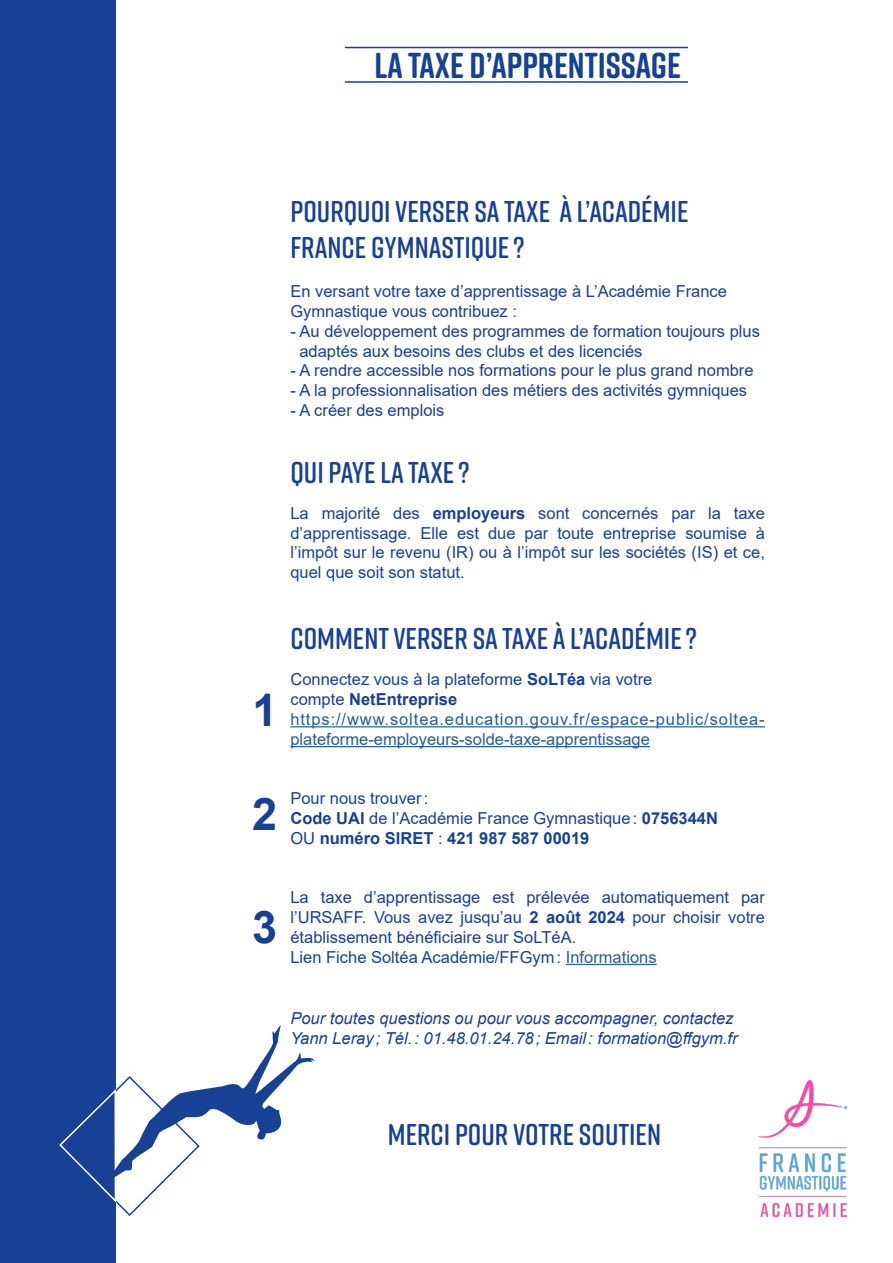
<style>
.page{position:relative;width:893px;height:1263px;background:#fff}
.page>*{position:absolute;margin:0;border:0;box-sizing:border-box;transform-origin:0 0}
.t1{font:700 45px "Arial";color:#164194}
.t2{font:700 36px "Rift Soft";color:#164194}
.t3{font:600 30px/36px "Rift Soft";color:#164194}
.t4{font:16.5px/19.8px "Arial";color:#164194}
.t5{font:16.5px/19.8px "Arial";color:#275b9b}
.t6{font:italic 16.5px/19.8px "Arial";color:#164194}
.s1{font-weight:700}
.s2{color:#164194}
.s3{font-weight:700;color:#164194}
.s4{color:#275b9b}
</style>
<div class="page">
<hr style="left:290px;top:726px;width:475px;height:1px;background:#275b9b">
<hr style="left:290px;top:746px;width:360px;height:1px;background:#275b9b">
<hr style="left:566px;top:964px;width:91px;height:1px;background:#275b9b">
<hr style="left:345px;top:81px;width:343px;height:2px;background:#164194">
<hr style="left:345px;top:47px;width:343px;height:1px;background:#164194">
<div style="left:0;top:0;width:115px;height:1263px;background:#164194"></div>
<svg style="left:59px;top:1021px;width:256px;height:196px"></svg>
<img style="left:758px;top:1080px;width:88px;height:136px">
<h2 class="t2" style="left:375px;top:40px;width:308px">LA TAXE D’APPRENTISSAGE</h2>
<h1 class="t1" style="left:253px;top:679px;width:27px">1</h1>
<h3 class="t3" style="left:290px;top:192px;width:399px">POURQUOI VERSER SA TAXE À L’ACADÉMIE<br>FRANCE GYMNASTIQUE?</h3>
<p class="t4" style="left:290px;top:281px;width:438px">En versant votre taxe d’apprentissage à L’Académie France<br>Gymnastique vous contribuez :</p>
<p class="t4" style="left:299px;top:321px;width:462px;text-indent:-9px">- Au développement des programmes de formation toujours plus adaptés aux besoins des clubs et des licenciés</p>
<p class="t4" style="left:290px;top:361px;width:465px">- A rendre accessible nos formations pour le plus grand nombre</p>
<p class="t4" style="left:290px;top:380px;width:458px">- A la professionnalisation des métiers des activités gymniques</p>
<p class="t4" style="left:290px;top:400px;width:156px">- A créer des emplois</p>
<h3 class="t3" style="left:290px;top:453px;width:181px">QUI PAYE LA TAXE?</h3>
<p class="t4" style="left:290px;top:503px;width:476px;text-align:justify">La majorité des <span class="s1">employeurs</span> sont concernés par la taxe d’apprentissage. Elle est due par toute entreprise soumise à l’impôt sur le revenu (IR) ou à l’impôt sur les sociétés (IS) et ce, quel que soit son statut.</p>
<h3 class="t3" style="left:290px;top:620px;width:408px">COMMENT VERSER SA TAXE À L’ACADÉMIE?</h3>
<p class="t5" style="left:290px;top:670px;width:476px"><span class="s2">Connectez vous à la plateforme</span> <span class="s3">SoLTéa</span> <span class="s2">via votre<br>compte</span> <span class="s3">NetEntreprise </span>https://www.soltea.education.gouv.fr/espace-public/soltea&shy;plateforme-employeurs-solde-taxe-apprentissage</p>
<h1 class="t1" style="left:252px;top:782px;width:27px">2</h1>
<p class="t4" style="left:290px;top:788px;width:429px">Pour nous trouver:<br><span class="s1">Code UAI</span> de l’Académie France Gymnastique: <span class="s1">0756344N<br></span>OU <span class="s1">numéro SIRET</span> : <span class="s1">421 987 587 00019</span></p>
<h1 class="t1" style="left:252px;top:895px;width:27px">3</h1>
<p class="t4" style="left:290px;top:887px;width:476px">La taxe d’apprentissage est prélevée automatiquement par l’URSAFF. Vous avez jusqu’au <span class="s1">2 août 2024</span> pour choisir votre établissement bénéficiaire sur SoLTéA.<br>Lien Fiche Soltéa Académie/FFGym: <span class="s4">Informations</span></p>
<p class="t6" style="left:290px;top:1009px;width:449px">Pour toutes questions ou pour vous accompagner, contactez<br>Yann Leray ; Tél.: 01.48.01.24.78; Email: formation@ffgym.fr</p>
<h3 class="t3" style="left:388px;top:1115px;width:275px">MERCI POUR VOTRE SOUTIEN</h3>
</div>
